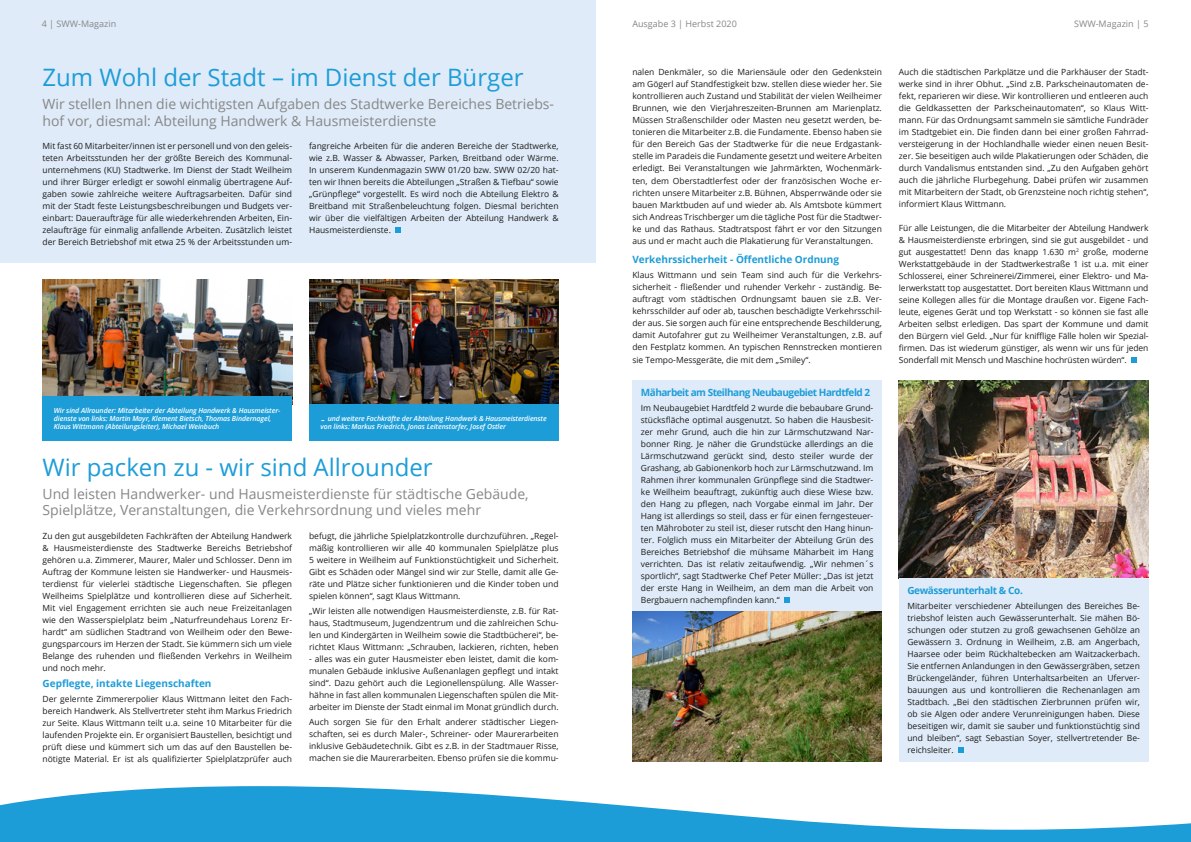
<style>
.page{position:relative;width:1191px;height:842px;background:#fff}
.page>*{position:absolute;margin:0;border:0;box-sizing:border-box;transform-origin:0 0}
.t1{font:24px "Open Sans";color:#1d9dd8}
.t2{font:14px/16.8px "Open Sans";color:#878787}
.t3{font:700 10px "Open Sans";color:#1d9dd8}
.t4{font:700 10px "Open Sans";letter-spacing:-.05em;color:#1d9dd8}
.t5{font:700 10px "Open Sans";letter-spacing:-.04em;color:#1d9dd8}
.t6{font:9px "Open Sans";color:#878787}
.t7{font:8.5px/12px "Open Sans";color:#1d1d1b;text-align:justify}
.t8{font:italic 600 7px/8.4px "Open Sans";letter-spacing:-.01em;color:#fff}
</style>
<div class="page">
<div style="left:0;top:0;width:595px;height:262px;background:#dfebf9"></div>
<svg style="left:0;top:786px;width:1191px;height:56px;fill:#1d9dd8"></svg>
<svg style="left:395px;top:228px;width:6px;height:5px"></svg>
<div style="left:632px;top:380px;width:250px;height:232px;background:#dfebf9"></div>
<svg style="left:784px;top:598px;width:5px;height:5px"></svg>
<img style="left:43px;top:279px;width:249px;height:117px">
<img style="left:309px;top:279px;width:249px;height:125px">
<img style="left:632px;top:612px;width:250px;height:150px">
<img style="left:899px;top:380px;width:249px;height:198px">
<div style="left:43px;top:396px;width:249px;height:45px;background:#1d9dd8"></div>
<div style="left:309px;top:404px;width:249px;height:37px;background:#1d9dd8"></div>
<svg style="left:1131px;top:357px;width:5px;height:6px"></svg>
<div style="left:899px;top:578px;width:249px;height:184px;background:#dfebf9"></div>
<svg style="left:958px;top:747px;width:5px;height:6px"></svg>
<p class="t6" style="left:42px;top:17px;width:76px">4 | SWW-Magazin</p>
<p class="t6" style="left:632px;top:17px;width:106px">Ausgabe 3 | Herbst 2020</p>
<p class="t6" style="left:1074px;top:17px;width:76px">SWW-Magazin | 5</p>
<h1 class="t1" style="left:43px;top:61px;width:482px">Zum Wohl der Stadt – im Dienst der Bürger</h1>
<h2 class="t2" style="left:43px;top:95px;width:513px">Wir stellen Ihnen die wichtigsten Aufgaben des Stadtwerke Bereiches Betriebs&shy;hof vor, diesmal: Abteilung Handwerk &amp; Hausmeisterdienste</h2>
<p class="t7" style="left:43px;top:140px;width:251px">Mit fast 60 Mitarbeiter/innen ist er personell und von den geleis&shy;teten Arbeitsstunden her der größte Bereich des Kommunal&shy;unternehmens (KU) Stadtwerke. Im Dienst der Stadt Weilheim und ihrer Bürger erledigt er sowohl einmalig übertragene Auf&shy;gaben sowie zahlreiche weitere Auftragsarbeiten. Dafür sind mit der Stadt feste Leistungsbeschreibungen und Budgets ver&shy;einbart: Daueraufträge für alle wiederkehrenden Arbeiten, Ein&shy;zelaufträge für einmalig anfallende Arbeiten. Zusätzlich leistet der Bereich Betriebshof mit etwa 25 % der Arbeitsstunden um-</p>
<p class="t7" style="left:309px;top:140px;width:251px">fangreiche Arbeiten für die anderen Bereiche der Stadtwerke, wie z.B. Wasser &amp; Abwasser, Parken, Breitband oder Wärme.<br>In unserem Kundenmagazin SWW 01/20 bzw. SWW 02/20 hat&shy;ten wir Ihnen bereits die Abteilungen „Straßen &amp; Tiefbau“ sowie „Grünpflege“ vorgestellt. Es wird noch die Abteilung Elektro &amp; Breitband mit Straßenbeleuchtung folgen. Diesmal berichten wir über die vielfältigen Arbeiten der Abteilung Handwerk &amp; Hausmeisterdienste.</p>
<p class="t8" style="left:54px;top:406px;width:228px">Wir sind Allrounder: Mitarbeiter der Abteilung Handwerk &amp; Hausmeister&shy;dienste von links: Martin Mayr, Klement Bietsch, Thomas Bindernagel,<br>Klaus Wittmann (Abteilungsleiter), Michael Weinbuch</p>
<p class="t8" style="left:320px;top:414px;width:228px">… und weitere Fachkräfte der Abteilung Handwerk &amp; Hausmeisterdienste von links: Markus Friedrich, Jonas Leitenstorfer, Josef Ostler</p>
<h1 class="t1" style="left:43px;top:451px;width:392px">Wir packen zu - wir sind Allrounder</h1>
<h2 class="t2" style="left:43px;top:485px;width:488px">Und leisten Handwerker- und Hausmeisterdienste für städtische Gebäude,<br>Spielplätze, Veranstaltungen, die Verkehrsordnung und vieles mehr</h2>
<p class="t7" style="left:43px;top:530px;width:251px">Zu den gut ausgebildeten Fachkräften der Abteilung Handwerk &amp; Hausmeisterdienste des Stadtwerke Bereichs Betriebshof gehören u.a. Zimmerer, Maurer, Maler und Schlosser. Denn im Auftrag der Kommune leisten sie Handwerker- und Hausmeis&shy;terdienst für vielerlei städtische Liegenschaften. Sie pflegen Weilheims Spielplätze und kontrollieren diese auf Sicherheit.<br>Mit viel Engagement errichten sie auch neue Freizeitanlagen wie den Wasserspielplatz beim „Naturfreundehaus Lorenz Er&shy;hardt“ am südlichen Stadtrand von Weilheim oder den Bewe&shy;gungsparcours im Herzen der Stadt. Sie kümmern sich um viele Belange des ruhenden und fließenden Verkehrs in Weilheim und noch mehr.</p>
<p class="t3" style="left:43px;top:676px;width:170px">Gepflegte, intakte Liegenschaften</p>
<p class="t7" style="left:43px;top:692px;width:251px">Der gelernte Zimmererpolier Klaus Wittmann leitet den Fach&shy;bereich Handwerk. Als Stellvertreter steht ihm Markus Friedrich zur Seite. Klaus Wittmann teilt u.a. seine 10 Mitarbeiter für die laufenden Projekte ein. Er organisiert Baustellen, besichtigt und prüft diese und kümmert sich um das auf den Baustellen be&shy;nötigte Material. Er ist als qualifizierter Spielplatzprüfer auch</p>
<p class="t7" style="left:309px;top:530px;width:251px">befugt, die jährliche Spielplatzkontrolle durchzuführen. „Regel&shy;mäßig kontrollieren wir alle 40 kommunalen Spielplätze plus 5 weitere in Weilheim auf Funktionstüchtigkeit und Sicherheit.<br>Gibt es Schäden oder Mängel sind wir zur Stelle, damit alle Ge&shy;räte und Plätze sicher funktionieren und die Kinder toben und spielen können“, sagt Klaus Wittmann.</p>
<p class="t7" style="left:309px;top:604px;width:251px">„Wir leisten alle notwendigen Hausmeisterdienste, z.B. für Rat&shy;haus, Stadtmuseum, Jugendzentrum und die zahlreichen Schu&shy;len und Kindergärten in Weilheim sowie die Stadtbücherei“, be&shy;richtet Klaus Wittmann: „Schrauben, lackieren, richten, heben</p>
<p class="t7" style="left:309px;top:652px;width:251px">- alles was ein guter Hausmeister eben leistet, damit die kom&shy;munalen Gebäude inklusive Außenanlagen gepflegt und intakt sind“. Dazu gehört auch die Legionellenspülung. Alle Wasser&shy;hähne in fast allen kommunalen Liegenschaften spülen die Mit&shy;arbeiter im Dienste der Stadt einmal im Monat gründlich durch.</p>
<p class="t7" style="left:309px;top:715px;width:251px">Auch sorgen Sie für den Erhalt anderer städtischer Liegen&shy;schaften, sei es durch Maler-, Schreiner- oder Maurerarbeiten inklusive Gebäudetechnik. Gibt es z.B. in der Stadtmauer Risse, machen sie die Maurerarbeiten. Ebenso prüfen sie die kommu-</p>
<p class="t7" style="left:632px;top:65px;width:251px">nalen Denkmäler, so die Mariensäule oder den Gedenkstein am Gögerl auf Standfestigkeit bzw. stellen diese wieder her. Sie kontrollieren auch Zustand und Stabilität der vielen Weilheimer Brunnen, wie den Vierjahreszeiten-Brunnen am Marienplatz.<br>Müssen Straßenschilder oder Masten neu gesetzt werden, be&shy;tonieren die Mitarbeiter z.B. die Fundamente. Ebenso haben sie für den Bereich Gas der Stadtwerke für die neue Erdgastank&shy;stelle im Paradeis die Fundamente gesetzt und weitere Arbeiten erledigt. Bei Veranstaltungen wie Jahrmärkten, Wochenmärk&shy;ten, dem Oberstadtlerfest oder der französischen Woche er&shy;richten unsere Mitarbeiter z.B. Bühnen, Absperrwände oder sie bauen Marktbuden auf und wieder ab. Als Amtsbote kümmert sich Andreas Trischberger um die tägliche Post für die Stadtwer&shy;ke und das Rathaus. Stadtratspost fährt er vor den Sitzungen aus und er macht auch die Plakatierung für Veranstaltungen.</p>
<p class="t3" style="left:632px;top:252px;width:208px">Verkehrssicherheit - Öffentliche Ordnung</p>
<p class="t7" style="left:632px;top:268px;width:251px">Klaus Wittmann und sein Team sind auch für die Verkehrs&shy;sicherheit - fließender und ruhender Verkehr - zuständig. Be&shy;auftragt vom städtischen Ordnungsamt bauen sie z.B. Ver&shy;kehrsschilder auf oder ab, tauschen beschädigte Verkehrsschil&shy;der aus. Sie sorgen auch für eine entsprechende Beschilderung, damit Autofahrer gut zu Weilheimer Veranstaltungen, z.B. auf den Festplatz kommen. An typischen Rennstrecken montieren sie Tempo-Messgeräte, die mit dem „Smiley“.</p>
<p class="t4" style="left:641px;top:386px;width:231px">Mäharbeit am Steilhang Neubaugebiet Hardtfeld 2</p>
<p class="t7" style="left:641px;top:402px;width:234px">Im Neubaugebiet Hardtfeld 2 wurde die bebaubare Grund&shy;stücksfläche optimal ausgenutzt. So haben die Hausbesit&shy;zer mehr Grund, auch die hin zur Lärmschutzwand Nar&shy;bonner Ring. Je näher die Grundstücke allerdings an die Lärmschutzwand gerückt sind, desto steiler wurde der Grashang, ab Gabionenkorb hoch zur Lärmschutzwand. Im Rahmen ihrer kommunalen Grünpflege sind die Stadtwer&shy;ke Weilheim beauftragt, zukünftig auch diese Wiese bzw. den Hang zu pflegen, nach Vorgabe einmal im Jahr. Der Hang ist allerdings so steil, dass er für einen ferngesteuer&shy;ten Mähroboter zu steil ist, dieser rutscht den Hang hinun&shy;ter. Folglich muss ein Mitarbeiter der Abteilung Grün des Bereiches Betriebshof die mühsame Mäharbeit im Hang verrichten. Das ist relativ zeitaufwendig. „Wir nehmen´s sportlich“, sagt Stadtwerke Chef Peter Müller: „Das ist jetzt der erste Hang in Weilheim, an dem man die Arbeit von Bergbauern nachempfinden kann.“</p>
<p class="t7" style="left:899px;top:65px;width:251px">Auch die städtischen Parkplätze und die Parkhäuser der Stadt&shy;werke sind in ihrer Obhut. „Sind z.B. Parkscheinautomaten de&shy;fekt, reparieren wir diese. Wir kontrollieren und entleeren auch die Geldkassetten der Parkscheinautomaten“, so Klaus Witt&shy;mann. Für das Ordnungsamt sammeln sie sämtliche Fundräder im Stadtgebiet ein. Die finden dann bei einer großen Fahrrad&shy;versteigerung in der Hochlandhalle wieder einen neuen Besit&shy;zer. Sie beseitigen auch wilde Plakatierungen oder Schäden, die durch Vandalismus entstanden sind. „Zu den Aufgaben gehört auch die jährliche Flurbegehung. Dabei prüfen wir zusammen mit Mitarbeitern der Stadt, ob Grenzsteine noch richtig stehen“, informiert Klaus Wittmann.</p>
<p class="t7" style="left:899px;top:221px;width:251px">Für alle Leistungen, die die Mitarbeiter der Abteilung Handwerk &amp; Hausmeisterdienste erbringen, sind sie gut ausgebildet - und gut ausgestattet! Denn das knapp 1.630 m<sup>2</sup> große, moderne Werkstattgebäude in der Stadtwerkestraße 1 ist u.a. mit einer Schlosserei, einer Schreinerei/Zimmerei, einer Elektro- und Ma&shy;lerwerkstatt top ausgestattet. Dort bereiten Klaus Wittmann und seine Kollegen alles für die Montage draußen vor. Eigene Fach&shy;leute, eigenes Gerät und top Werkstatt - so können sie fast alle Arbeiten selbst erledigen. Das spart der Kommune und damit den Bürgern viel Geld. „Nur für knifflige Fälle holen wir Spezial&shy;firmen. Das ist wiederum günstiger, als wenn wir uns für jeden Sonderfall mit Mensch und Maschine hochrüsten würden“.</p>
<p class="t5" style="left:907px;top:584px;width:117px">Gewässerunterhalt &amp; Co.</p>
<p class="t7" style="left:907px;top:600px;width:234px">Mitarbeiter verschiedener Abteilungen des Bereiches Be&shy;triebshof leisten auch Gewässerunterhalt. Sie mähen Bö&shy;schungen oder stutzen zu groß gewachsenen Gehölze an Gewässern 3. Ordnung in Weilheim, z.B. am Angerbach, Haarsee oder beim Rückhaltebecken am Waitzackerbach.<br>Sie entfernen Anlandungen in den Gewässergräben, setzen Brückengeländer, führen Unterhaltsarbeiten an Uferver&shy;bauungen aus und kontrollieren die Rechenanlagen am Stadtbach. „Bei den städtischen Zierbrunnen prüfen wir, ob sie Algen oder andere Verunreinigungen haben. Diese beseitigen wir, damit sie sauber und funktionstüchtig sind und bleiben“, sagt Sebastian Soyer, stellvertretender Be&shy;reichsleiter.</p>
</div>
